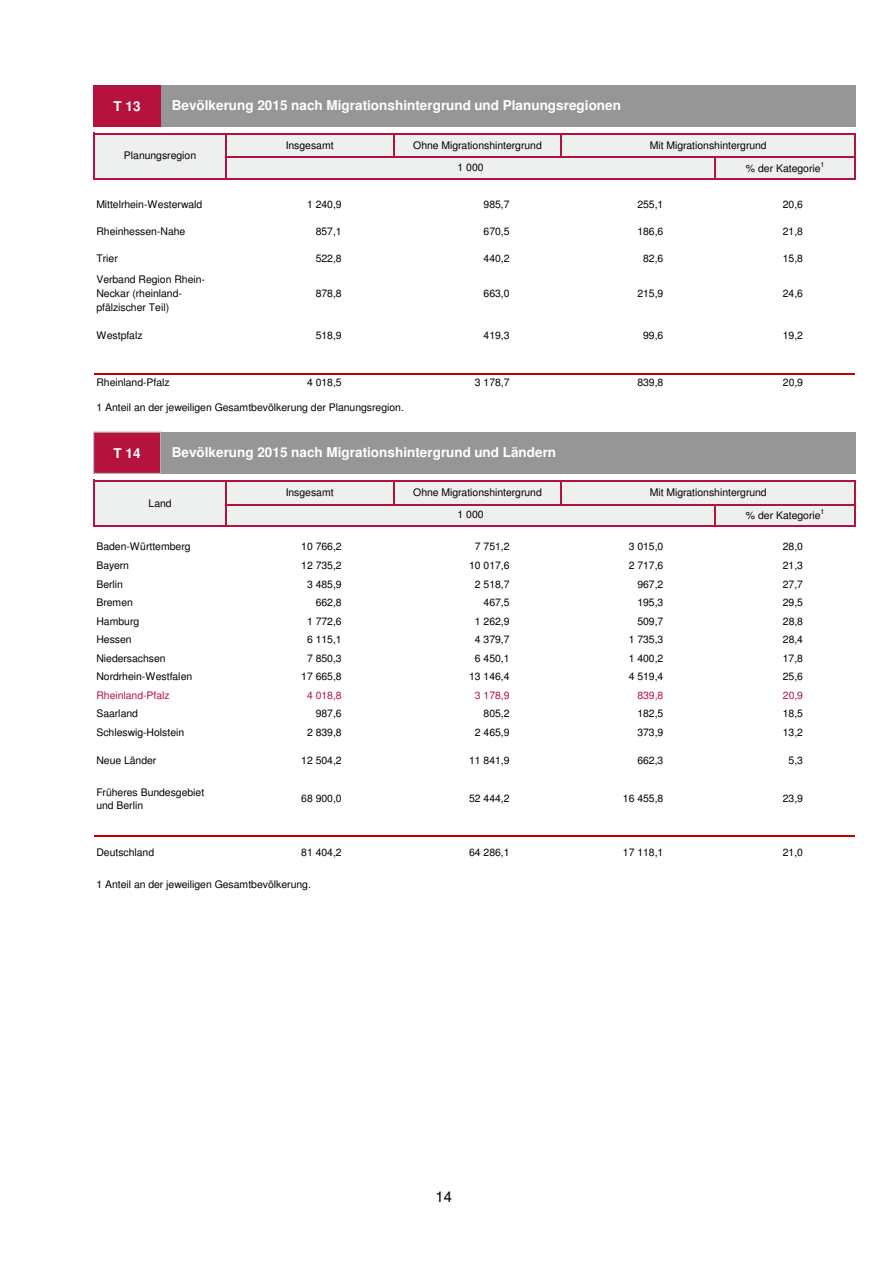
<style>
.page{position:relative;width:893px;height:1263px;background:#fff}
.page>*{position:absolute;margin:0;border:0;box-sizing:border-box;transform-origin:0 0}
.t1{font:15px "Helvetica";color:#000}
.t2{font:700 13.5px "Helvetica";color:#fff}
.t3{font:10.5px/13.6px "Helvetica";letter-spacing:-.005em;color:#000}
.t4{font:10.5px "Helvetica";letter-spacing:-.005em;color:#b5123e}
.t5{font:7.05px "Helvetica";color:#000}
</style>
<div class="page">
<div style="left:95px;top:134px;width:760px;height:45px;background:#eeefef"></div>
<div style="left:95px;top:481px;width:760px;height:45px;background:#eeefef"></div>
<hr style="left:93px;top:133px;width:2px;height:47px;background:#b5123e">
<hr style="left:225px;top:134px;width:1px;height:46px;background:#b5123e">
<svg style="left:393px;top:134px;width:1px;height:23px"></svg>
<hr style="left:560px;top:134px;width:2px;height:24px;background:#b5123e">
<hr style="left:854px;top:134px;width:1px;height:46px;background:#b5123e">
<svg style="left:714px;top:158px;width:1px;height:21px"></svg>
<hr style="left:93px;top:480px;width:2px;height:47px;background:#b5123e">
<hr style="left:225px;top:481px;width:1px;height:46px;background:#b5123e">
<svg style="left:393px;top:481px;width:1px;height:23px"></svg>
<hr style="left:560px;top:481px;width:2px;height:24px;background:#b5123e">
<hr style="left:854px;top:481px;width:1px;height:46px;background:#b5123e">
<svg style="left:714px;top:505px;width:1px;height:21px"></svg>
<hr style="left:95px;top:133px;width:760px;height:1px;background:#b5123e">
<hr style="left:226px;top:157px;width:629px;height:1px;background:#b5123e">
<hr style="left:95px;top:179px;width:760px;height:1px;background:#b5123e">
<hr style="left:94px;top:373px;width:761px;height:2px;background:#c00000">
<hr style="left:95px;top:480px;width:760px;height:1px;background:#b5123e">
<hr style="left:226px;top:504px;width:629px;height:1px;background:#b5123e">
<hr style="left:95px;top:526px;width:760px;height:1px;background:#b5123e">
<hr style="left:94px;top:835px;width:761px;height:2px;background:#c00000">
<div style="left:93px;top:85px;width:68px;height:41px;background:#b5123e"></div>
<div style="left:161px;top:85px;width:694px;height:41px;background:#969696"></div>
<svg style="left:93px;top:431px;width:68px;height:43px;background:#b6224a"></svg>
<div style="left:161px;top:432px;width:694px;height:41px;background:#969696"></div>
<p class="t2" style="left:113px;top:100px;width:29px">T 13</p>
<p class="t2" style="left:172px;top:100px;width:450px">Bevölkerung 2015 nach Migrationshintergrund und Planungsregionen</p>
<p class="t3" style="left:124px;top:149px;width:74px">Planungsregion</p>
<p class="t3" style="left:286px;top:138px;width:49px">Insgesamt</p>
<p class="t3" style="left:413px;top:138px;width:130px">Ohne Migrationshintergrund</p>
<p class="t3" style="left:650px;top:138px;width:118px">Mit Migrationshintergrund</p>
<p class="t3" style="left:457px;top:161px;width:27px">1 000</p>
<p class="t3" style="left:746px;top:162px;width:76px">% der Kategorie</p>
<p class="t5" style="left:820px;top:161px;width:5px">1</p>
<p class="t3" style="left:96px;top:197px;width:107px">Mittelrhein-Westerwald</p>
<p class="t3" style="left:307px;top:197px;width:36px">1 240,9</p>
<p class="t3" style="left:483px;top:197px;width:27px">985,7</p>
<p class="t3" style="left:637px;top:197px;width:27px">255,1</p>
<p class="t3" style="left:782px;top:197px;width:22px">20,6</p>
<p class="t3" style="left:96px;top:224px;width:90px">Rheinhessen-Nahe</p>
<p class="t3" style="left:316px;top:224px;width:27px">857,1</p>
<p class="t3" style="left:483px;top:224px;width:27px">670,5</p>
<p class="t3" style="left:637px;top:224px;width:27px">186,6</p>
<p class="t3" style="left:782px;top:224px;width:22px">21,8</p>
<p class="t3" style="left:96px;top:252px;width:23px">Trier</p>
<p class="t3" style="left:316px;top:252px;width:27px">522,8</p>
<p class="t3" style="left:483px;top:252px;width:27px">440,2</p>
<p class="t3" style="left:643px;top:252px;width:22px">82,6</p>
<p class="t3" style="left:782px;top:252px;width:22px">15,8</p>
<p class="t3" style="left:96px;top:273px;width:110px">Verband Region Rhein-<br>Neckar (rheinland&shy;pfälzischer Teil)</p>
<p class="t3" style="left:316px;top:287px;width:27px">878,8</p>
<p class="t3" style="left:483px;top:287px;width:27px">663,0</p>
<p class="t3" style="left:637px;top:287px;width:27px">215,9</p>
<p class="t3" style="left:782px;top:287px;width:22px">24,6</p>
<p class="t3" style="left:96px;top:329px;width:48px">Westpfalz</p>
<p class="t3" style="left:316px;top:329px;width:27px">518,9</p>
<p class="t3" style="left:483px;top:329px;width:27px">419,3</p>
<p class="t3" style="left:643px;top:329px;width:22px">99,6</p>
<p class="t3" style="left:782px;top:329px;width:22px">19,2</p>
<p class="t3" style="left:96px;top:376px;width:75px">Rheinland-Pfalz</p>
<p class="t3" style="left:307px;top:376px;width:36px">4 018,5</p>
<p class="t3" style="left:475px;top:376px;width:36px">3 178,7</p>
<p class="t3" style="left:637px;top:376px;width:27px">839,8</p>
<p class="t3" style="left:782px;top:376px;width:22px">20,9</p>
<p class="t3" style="left:96px;top:400px;width:309px">1 Anteil an der jeweiligen Gesamtbevölkerung der Planungsregion.</p>
<p class="t2" style="left:113px;top:448px;width:29px">T 14</p>
<p class="t2" style="left:172px;top:447px;width:386px">Bevölkerung 2015 nach Migrationshintergrund und Ländern</p>
<p class="t3" style="left:148px;top:496px;width:25px">Land</p>
<p class="t3" style="left:286px;top:485px;width:49px">Insgesamt</p>
<p class="t3" style="left:413px;top:485px;width:130px">Ohne Migrationshintergrund</p>
<p class="t3" style="left:650px;top:485px;width:118px">Mit Migrationshintergrund</p>
<p class="t3" style="left:457px;top:508px;width:27px">1 000</p>
<p class="t3" style="left:746px;top:509px;width:76px">% der Kategorie</p>
<p class="t5" style="left:820px;top:508px;width:5px">1</p>
<p class="t3" style="left:96px;top:540px;width:96px">Baden-Württemberg</p>
<p class="t3" style="left:301px;top:540px;width:42px">10 766,2</p>
<p class="t3" style="left:475px;top:540px;width:36px">7 751,2</p>
<p class="t3" style="left:628px;top:540px;width:36px">3 015,0</p>
<p class="t3" style="left:782px;top:537px;width:22px;line-height:18.6px">28,0<br>21,3</p>
<p class="t3" style="left:96px;top:577px;width:28px">Berlin</p>
<p class="t3" style="left:307px;top:577px;width:36px">3 485,9</p>
<p class="t3" style="left:475px;top:577px;width:36px">2 518,7</p>
<p class="t3" style="left:637px;top:577px;width:27px">967,2</p>
<p class="t3" style="left:782px;top:577px;width:22px">27,7</p>
<p class="t3" style="left:96px;top:596px;width:38px">Bremen</p>
<p class="t3" style="left:316px;top:596px;width:27px">662,8</p>
<p class="t3" style="left:483px;top:596px;width:27px">467,5</p>
<p class="t3" style="left:637px;top:596px;width:27px">195,3</p>
<p class="t3" style="left:782px;top:596px;width:22px">29,5</p>
<p class="t3" style="left:96px;top:559px;width:34px">Bayern</p>
<p class="t3" style="left:301px;top:559px;width:42px">12 735,2</p>
<p class="t3" style="left:469px;top:559px;width:42px">10 017,6</p>
<p class="t3" style="left:628px;top:559px;width:36px">2 717,6</p>
<p class="t3" style="left:96px;top:614px;width:44px">Hamburg</p>
<p class="t3" style="left:307px;top:614px;width:36px">1 772,6</p>
<p class="t3" style="left:475px;top:614px;width:36px">1 262,9</p>
<p class="t3" style="left:637px;top:614px;width:27px">509,7</p>
<p class="t3" style="left:782px;top:614px;width:22px">28,8</p>
<p class="t3" style="left:96px;top:633px;width:37px">Hessen</p>
<p class="t3" style="left:307px;top:633px;width:36px">6 115,1</p>
<p class="t3" style="left:475px;top:633px;width:36px">4 379,7</p>
<p class="t3" style="left:628px;top:633px;width:36px">1 735,3</p>
<p class="t3" style="left:782px;top:633px;width:22px">28,4</p>
<p class="t3" style="left:96px;top:651px;width:71px">Niedersachsen</p>
<p class="t3" style="left:307px;top:651px;width:36px">7 850,3</p>
<p class="t3" style="left:475px;top:651px;width:36px">6 450,1</p>
<p class="t3" style="left:628px;top:651px;width:36px">1 400,2</p>
<p class="t3" style="left:782px;top:651px;width:22px">17,8</p>
<p class="t3" style="left:96px;top:670px;width:97px">Nordrhein-Westfalen</p>
<p class="t3" style="left:301px;top:670px;width:42px">17 665,8</p>
<p class="t3" style="left:469px;top:670px;width:42px">13 146,4</p>
<p class="t3" style="left:628px;top:670px;width:36px">4 519,4</p>
<p class="t3" style="left:782px;top:670px;width:22px">25,6</p>
<p class="t3" style="left:96px;top:707px;width:43px">Saarland</p>
<p class="t3" style="left:316px;top:707px;width:27px">987,6</p>
<p class="t3" style="left:483px;top:707px;width:27px">805,2</p>
<p class="t3" style="left:637px;top:707px;width:27px">182,5</p>
<p class="t3" style="left:782px;top:707px;width:22px">18,5</p>
<p class="t3" style="left:96px;top:725px;width:89px">Schleswig-Holstein</p>
<p class="t3" style="left:307px;top:725px;width:36px">2 839,8</p>
<p class="t3" style="left:475px;top:725px;width:36px">2 465,9</p>
<p class="t3" style="left:637px;top:725px;width:27px">373,9</p>
<p class="t3" style="left:782px;top:725px;width:22px">13,2</p>
<p class="t4" style="left:96px;top:689px;width:75px">Rheinland-Pfalz</p>
<p class="t4" style="left:307px;top:689px;width:36px">4 018,8</p>
<p class="t4" style="left:475px;top:689px;width:36px">3 178,9</p>
<p class="t4" style="left:637px;top:689px;width:27px">839,8</p>
<p class="t4" style="left:782px;top:689px;width:22px">20,9</p>
<p class="t3" style="left:96px;top:753px;width:62px">Neue Länder</p>
<p class="t3" style="left:301px;top:753px;width:42px">12 504,2</p>
<p class="t3" style="left:469px;top:753px;width:42px">11 841,9</p>
<p class="t3" style="left:637px;top:753px;width:27px">662,3</p>
<p class="t3" style="left:788px;top:753px;width:16px">5,3</p>
<p class="t3" style="left:96px;top:785px;width:109px">Früheres Bundesgebiet und Berlin</p>
<p class="t3" style="left:301px;top:792px;width:42px">68 900,0</p>
<p class="t3" style="left:469px;top:792px;width:42px">52 444,2</p>
<p class="t3" style="left:623px;top:792px;width:42px">16 455,8</p>
<p class="t3" style="left:782px;top:792px;width:22px">23,9</p>
<p class="t3" style="left:96px;top:845px;width:59px">Deutschland</p>
<p class="t3" style="left:301px;top:845px;width:42px">81 404,2</p>
<p class="t3" style="left:469px;top:845px;width:42px">64 286,1</p>
<p class="t3" style="left:623px;top:845px;width:42px">17 118,1</p>
<p class="t3" style="left:782px;top:845px;width:22px">21,0</p>
<p class="t3" style="left:96px;top:877px;width:216px">1 Anteil an der jeweiligen Gesamtbevölkerung.</p>
<h1 class="t1" style="left:435px;top:1188px;width:18px">14</h1>
</div>
